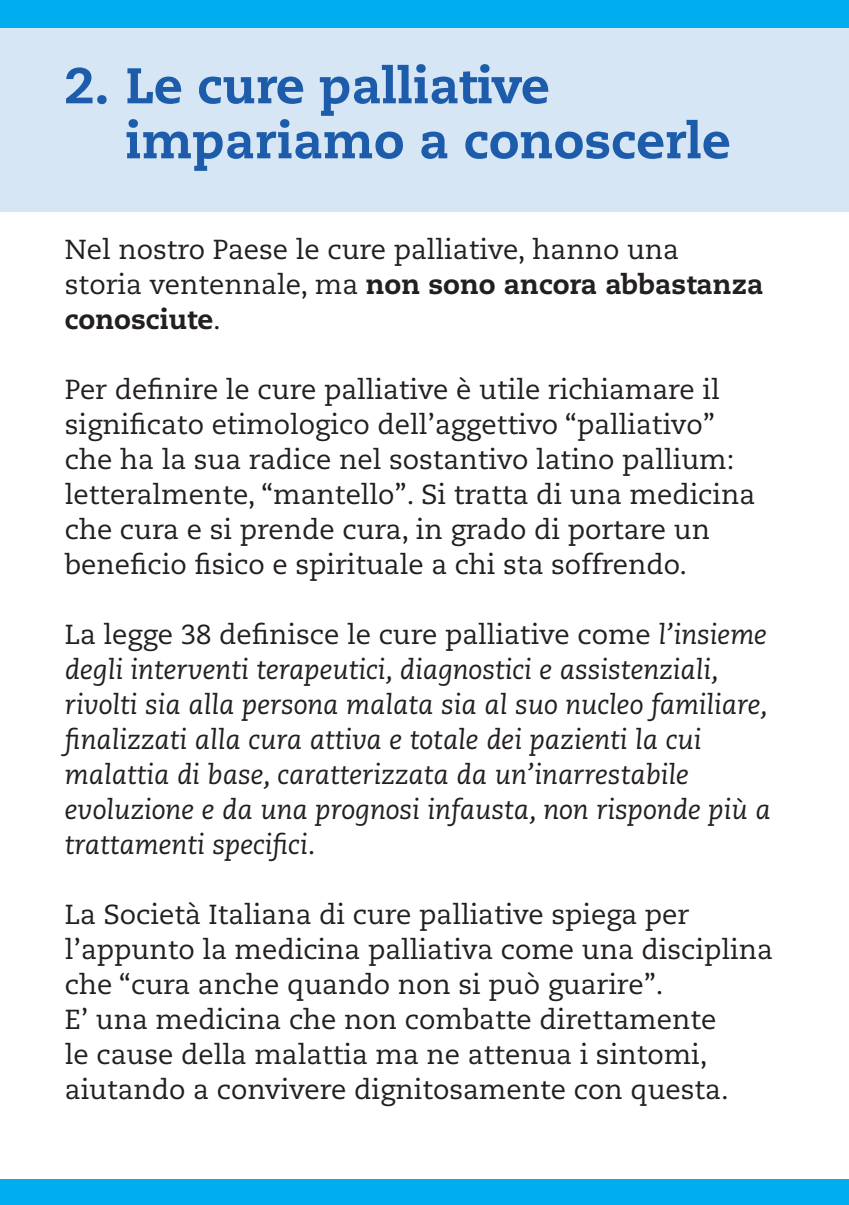
<style>
.page{position:relative;width:849px;height:1205px;background:#fff}
.page>*{position:absolute;margin:0;border:0;box-sizing:border-box;transform-origin:0 0}
.t1{font:800 50px/55px "Caecilia LT Std";color:#1d5caa}
.t2{font:27.5px/35px "Caecilia LT Std";color:#231f20}
.t3{font:italic 27.5px/35px "Caecilia LT Std";color:#231f20}
.s1{font-weight:800}
.s2{font-style:normal}
</style>
<div class="page">
<div style="left:0;top:1px;width:849px;height:210px;background:#d6e6f4"></div>
<div style="left:0;top:0;width:849px;height:28px;background:#00aeef"></div>
<div style="left:0;top:1179px;width:849px;height:26px;background:#00aeef"></div>
<h1 class="t1" style="left:125px;top:58px;width:607px;text-indent:-60px">2. Le cure palliative impariamo a conoscerle</h1>
<p class="t2" style="left:65px;top:233px;width:700px">Nel nostro Paese le cure palliative, hanno una<br>storia ventennale, ma <span class="s1">non sono ancora abbastanza conosciute</span>.</p>
<p class="t2" style="left:65px;top:373px;width:692px">Per definire le cure palliative è utile richiamare il significato etimologico dell’aggettivo “palliativo” che ha la sua radice nel sostantivo latino pallium: letteralmente, “mantello”. Si tratta di una medicina che cura e si prende cura, in grado di portare un beneficio fisico e spirituale a chi sta soffrendo.</p>
<p class="t3" style="left:65px;top:618px;width:707px"><span class="s2">La legge 38 definisce le cure palliative come</span> l’insieme degli interventi terapeutici, diagnostici e assistenziali, rivolti sia alla persona malata sia al suo nucleo familiare, finalizzati alla cura attiva e totale dei pazienti la cui malattia di base, caratterizzata da un’inarrestabile evoluzione e da una prognosi infausta, non risponde più a trattamenti specifici<span class="s2">.</span></p>
<p class="t2" style="left:65px;top:898px;width:709px">La Società Italiana di cure palliative spiega per l’appunto la medicina palliativa come una disciplina che “cura anche quando non si può guarire”.<br>E’ una medicina che non combatte direttamente<br>le cause della malattia ma ne attenua i sintomi, aiutando a convivere dignitosamente con questa.</p>
</div>
